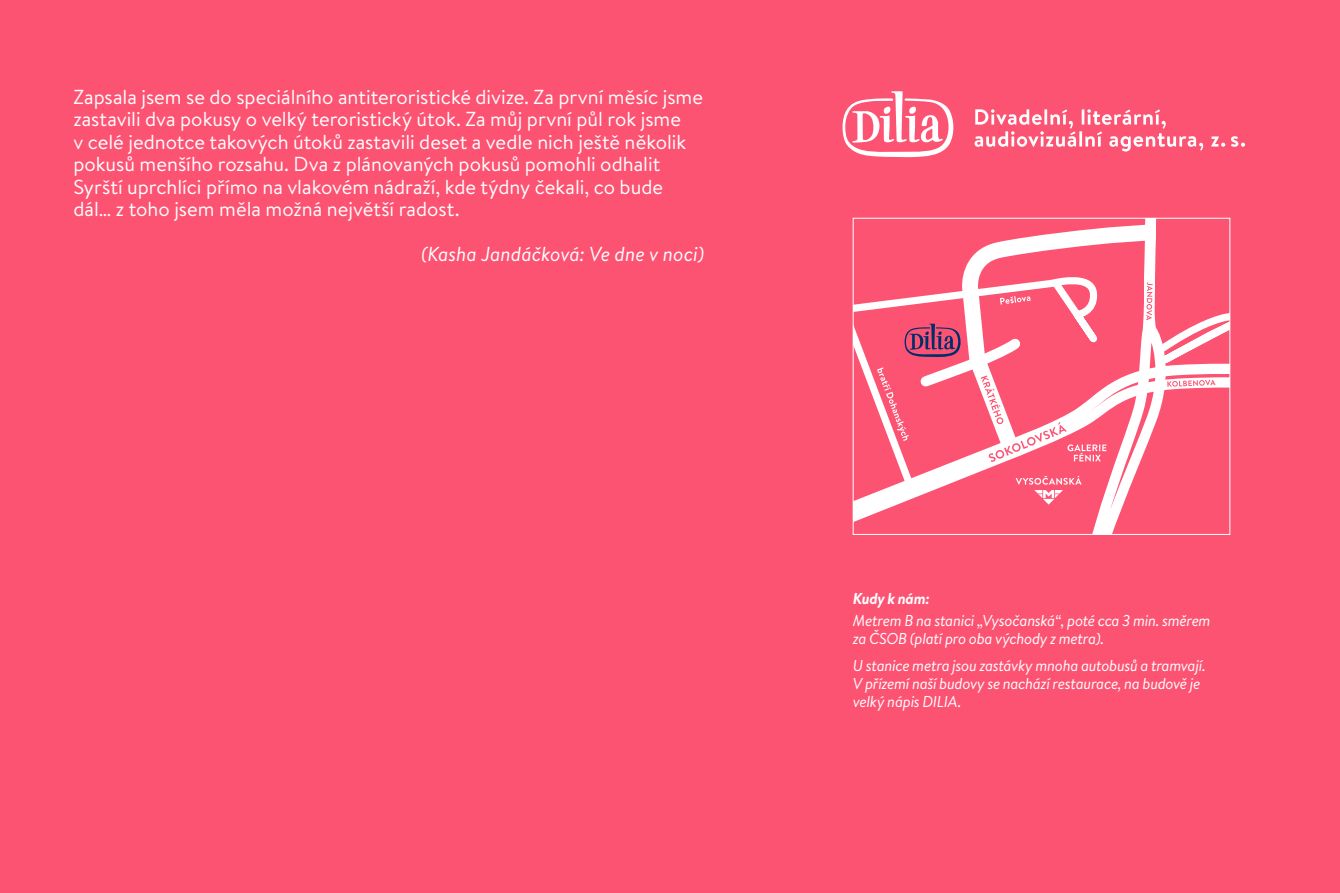
<style>
.page{position:relative;width:1340px;height:893px;background:#fff}
.page>*{position:absolute;margin:0;border:0;box-sizing:border-box;transform-origin:0 0}
.t1{font:20.25px/22.5px "Brandon Text";color:#fff}
.t2{font:italic 20.25px "Brandon Text";color:#fff}
.t3{font:italic 15.75px/18px "Brandon Text";letter-spacing:-.02em;color:#fff}
.t4{font:italic 700 15.75px "Brandon Text";letter-spacing:-.02em;color:#fff}
</style>
<div class="page">
<div style="left:0;top:0;width:1339px;height:893px;background:#fd5373"></div>
<svg style="left:842px;top:91px;width:403px;height:66px"></svg>
<svg style="left:855px;top:301px;width:22px;height:193px"></svg>
<svg style="left:877px;top:218px;width:352px;height:316px"></svg>
<p class="t1" style="left:73px;top:85px;width:631px">Zapsala jsem se do speciálního antiteroristické divize. Za první měsíc jsme zastavili dva pokusy o velký teroristický útok. Za můj první půl rok jsme<br>v celé jednotce takových útoků zastavili deset a vedle nich ještě několik pokusů menšího rozsahu. Dva z plánovaných pokusů pomohli odhalit Syrští uprchlíci přímo na vlakovém nádraží, kde týdny čekali, co bude dál… z toho jsem měla možná největší radost.</p>
<p class="t2" style="left:421px;top:240px;width:285px">(Kasha Jandáčková: Ve dne v noci)</p>
<p class="t4" style="left:853px;top:587px;width:78px">Kudy k nám:</p>
<p class="t3" style="left:853px;top:611px;width:359px">Metrem B na stanici „Vysočanská“, poté cca 3 min. směrem za ČSOB (platí pro oba východy z metra).</p>
<p class="t3" style="left:853px;top:656px;width:354px">U stanice metra jsou zastávky mnoha autobusů a tramvají.<br>V přízemí naší budovy se nachází restaurace, na budově je velký nápis DILIA.</p>
</div>
